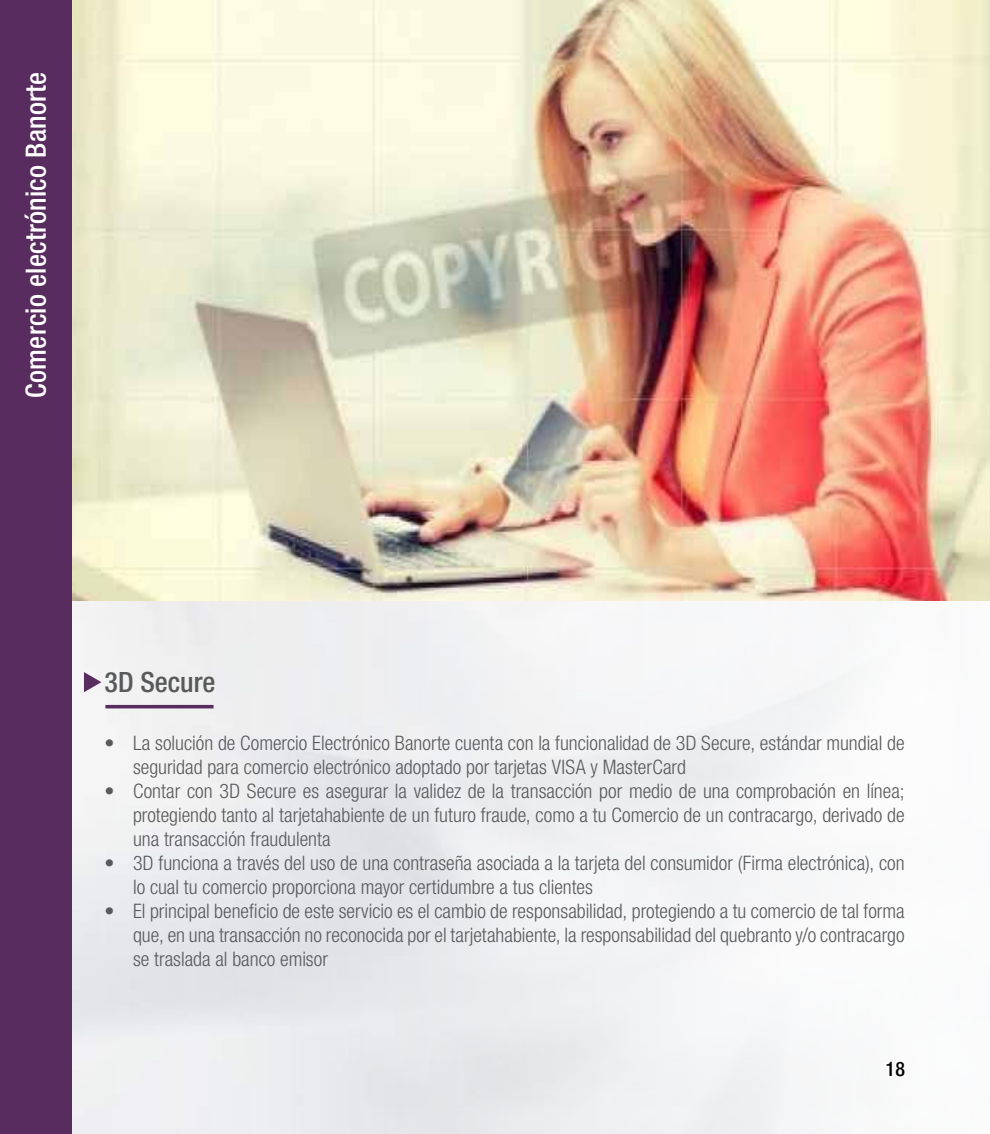
<style>
.page{position:relative;width:990px;height:1134px;background:#fff}
.page>*{position:absolute;margin:0;border:0;box-sizing:border-box;transform-origin:0 0}
.t1{font:500 condensed 28px "Helvetica Neue LT Std";letter-spacing:.01em;color:#fff}
.t2{font:500 condensed 28px "Helvetica Neue LT Std";color:#58595b}
.t3{font:300 condensed 20px/24px "Helvetica Neue LT Std";color:#58595b}
.t4{font:500 condensed 20px "Helvetica Neue LT Std";color:#000}
</style>
<div class="page">
<img style="left:72px;top:0;width:918px;height:601px">
<div style="left:0;top:0;width:72px;height:1134px;background:#592c5f"></div>
<hr style="left:105px;top:705px;width:108px;height:3px;background:#592c5f">
<svg style="left:84px;top:672px;width:17px;height:20px"></svg>
<h1 class="t1" style="left:19px;top:398px;width:327px;rotate:-90deg">Comercio electrónico Banorte</h1>
<h1 class="t2" style="left:105px;top:665px;width:112px">3D Secure</h1>
<p class="t3" style="left:133px;top:730px;width:773px;text-indent:-28px">• La solución de Comercio Electrónico Banorte cuenta con la funcionalidad de 3D Secure, estándar mundial de seguridad para comercio electrónico adoptado por tarjetas VISA y MasterCard</p>
<p class="t3" style="left:133px;top:778px;width:773px;text-align:justify;text-indent:-28px">• Contar con 3D Secure es asegurar la validez de la transacción por medio de una comprobación en línea; protegiendo tanto al tarjetahabiente de un futuro fraude, como a tu Comercio de un contracargo, derivado de una transacción fraudulenta</p>
<p class="t3" style="left:133px;top:850px;width:773px;text-indent:-28px">• 3D funciona a través del uso de una contraseña asociada a la tarjeta del consumidor (Firma electrónica), con lo cual tu comercio proporciona mayor certidumbre a tus clientes</p>
<p class="t3" style="left:133px;top:898px;width:773px;text-align:justify;text-indent:-28px">• El principal beneficio de este servicio es el cambio de responsabilidad, protegiendo a tu comercio de tal forma que, en una transacción no reconocida por el tarjetahabiente, la responsabilidad del quebranto y/o contracargo se traslada al banco emisor</p>
<p class="t4" style="left:885px;top:1057px;width:21px">18</p>
</div>
